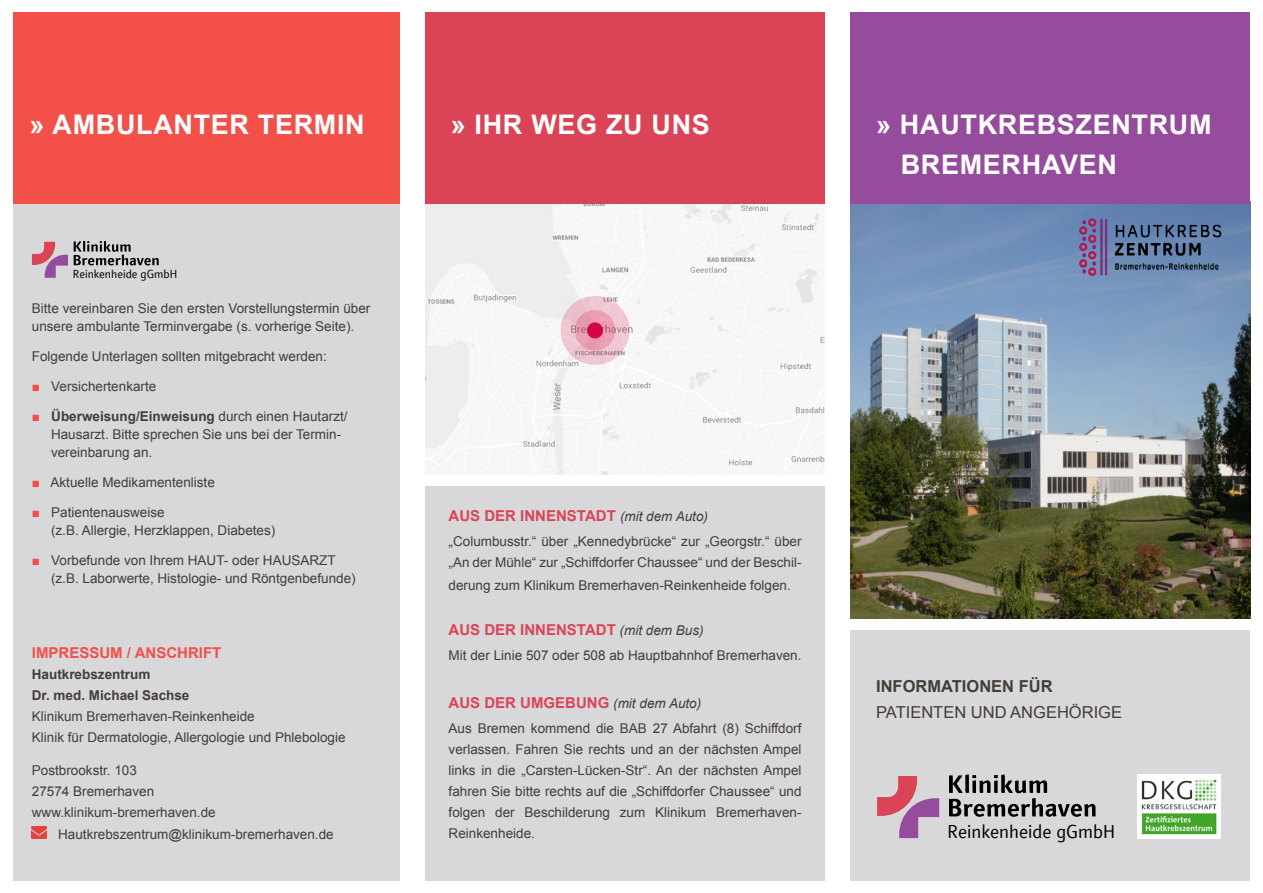
<style>
.page{position:relative;width:1263px;height:893px;background:#fff}
.page>*{position:absolute;margin:0;border:0;box-sizing:border-box;transform-origin:0 0}
.t1{font:700 27px/40.5px "Arial";letter-spacing:.025em;color:#fff}
.t2{font:18.6px "Textra LT";color:#000}
.t3{font:16.5px "Arial";color:#443d38}
.t4{font:700 16.5px "Arial";color:#443d38}
.t5{font:700 15px "Arial";color:#db4456}
.t6{font:700 15px "Arial";color:#f25049}
.t7{font:13.5px/21px "Arial";color:#443d38}
.t8{font:700 13.5px/21px "Arial";color:#443d38}
.t9{font:11.55px "Textra LT";color:#000}
.s1{color:#f25049}
.s2{font-weight:700}
.s3{font-weight:400;font-style:italic;font-size:13.5px;color:#443d38}
</style>
<div class="page">
<div style="left:13px;top:183px;width:387px;height:697px;background:#d8d7da"></div>
<div style="left:850px;top:630px;width:400px;height:250px;background:#d8d7da"></div>
<div style="left:425px;top:486px;width:400px;height:394px;background:#d8d7da"></div>
<img style="left:850px;top:204px;width:400px;height:414px">
<img style="left:425px;top:204px;width:400px;height:270px">
<img style="left:32px;top:827px;width:15px;height:11px">
<img style="left:1138px;top:774px;width:82px;height:64px">
<div style="left:13px;top:13px;width:387px;height:191px;background:#f25049"></div>
<div style="left:425px;top:13px;width:400px;height:191px;background:#db4456"></div>
<div style="left:850px;top:13px;width:400px;height:191px;background:#964c9c"></div>
<svg style="left:949px;top:774px;width:146px;height:43px"></svg>
<svg style="left:877px;top:776px;width:62px;height:62px"></svg>
<svg style="left:74px;top:241px;width:85px;height:24px"></svg>
<svg style="left:32px;top:242px;width:36px;height:36px"></svg>
<img style="left:1077px;top:215px;width:144px;height:64px">
<h1 class="t1" style="left:30px;top:105px;width:337px">» AMBULANTER TERMIN</h1>
<h1 class="t1" style="left:451px;top:105px;width:261px">» IHR WEG ZU UNS</h1>
<h1 class="t1" style="left:901px;top:105px;width:312px;text-indent:-25px">» HAUTKREBSZENTRUM<br>BREMERHAVEN</h1>
<p class="t9" style="left:73px;top:267px;width:106px">Reinkenheide gGmbH</p>
<p class="t7" style="left:32px;top:299px;width:340px;line-height:18px">Bitte vereinbaren Sie den ersten Vorstellungstermin über unsere ambulante Terminvergabe (s. vorherige Seite).</p>
<p class="t7" style="left:32px;top:346px;width:296px">Folgende Unterlagen sollten mitgebracht werden:</p>
<p class="t7" style="left:32px;top:376px;width:126px"><span class="s1">■</span> Versichertenkarte</p>
<p class="t7" style="left:51px;top:407px;width:298px;line-height:18px;text-indent:-19px"><span class="s1">■</span> <span class="s2">Überweisung/Einweisung</span> durch einen Hautarzt/<br>Hausarzt. Bitte sprechen Sie uns bei der Termin&shy;vereinbarung an.</p>
<p class="t7" style="left:32px;top:472px;width:184px"><span class="s1">■</span> Aktuelle Medikamentenliste</p>
<p class="t7" style="left:51px;top:503px;width:226px;line-height:18px;text-indent:-19px"><span class="s1">■</span> Patientenausweise<br>(z.B. Allergie, Herzklappen, Diabetes)</p>
<p class="t7" style="left:51px;top:551px;width:306px;line-height:18px;text-indent:-19px"><span class="s1">■</span> Vorbefunde von Ihrem HAUT- oder HAUSARZT (z.B. Laborwerte, Histologie- und Röntgenbefunde)</p>
<p class="t6" style="left:32px;top:643px;width:191px">IMPRESSUM / ANSCHRIFT</p>
<p class="t8" style="left:32px;top:665px;width:159px">Hautkrebszentrum<br>Dr. med. Michael Sachse</p>
<p class="t7" style="left:32px;top:706px;width:315px">Klinikum Bremerhaven-Reinkenheide<br>Klinik für Dermatologie, Allergologie und Phlebologie</p>
<p class="t7" style="left:32px;top:760px;width:107px">Postbrookstr. 103</p>
<p class="t7" style="left:32px;top:781px;width:124px">27574 Bremerhaven</p>
<p class="t7" style="left:32px;top:802px;width:185px">www.klinikum-bremerhaven.de</p>
<p class="t7" style="left:58px;top:823px;width:277px">Hautkrebszentrum@klinikum-bremerhaven.de</p>
<p class="t5" style="left:449px;top:506px;width:261px">AUS DER INNENSTADT <span class="s3">(mit dem Auto)</span></p>
<p class="t7" style="left:449px;top:531px;width:354px">„Columbusstr.“ über „Kennedybrücke“ zur „Georgstr.“ über „An der Mühle“ zur „Schiffdorfer Chaussee“ und der Beschil-</p>
<p class="t7" style="left:449px;top:575px;width:344px">derung zum Klinikum Bremerhaven-Reinkenheide folgen.</p>
<p class="t5" style="left:449px;top:620px;width:256px">AUS DER INNENSTADT <span class="s3">(mit dem Bus)</span></p>
<p class="t7" style="left:449px;top:645px;width:354px">Mit der Linie 507 oder 508 ab Hauptbahnhof Bremerhaven.</p>
<p class="t5" style="left:449px;top:692px;width:254px">AUS DER UMGEBUNG <span class="s3">(mit dem Auto)</span></p>
<p class="t7" style="left:449px;top:718px;width:354px;text-align:justify">Aus Bremen kommend die BAB 27 Abfahrt (8) Schiffdorf verlassen. Fahren Sie rechts und an der nächsten Ampel links in die „Carsten-Lücken-Str“. An der nächsten Ampel fahren Sie bitte rechts auf die „Schiffdorfer Chaussee“ und folgen der Beschilderung zum Klinikum Bremerhaven-Reinkenheide.</p>
<p class="t4" style="left:876px;top:675px;width:178px">INFORMATIONEN FÜR</p>
<p class="t3" style="left:876px;top:701px;width:248px">PATIENTEN UND ANGEHÖRIGE</p>
<h2 class="t2" style="left:947px;top:819px;width:169px">Reinkenheide gGmbH</h2>
</div>
